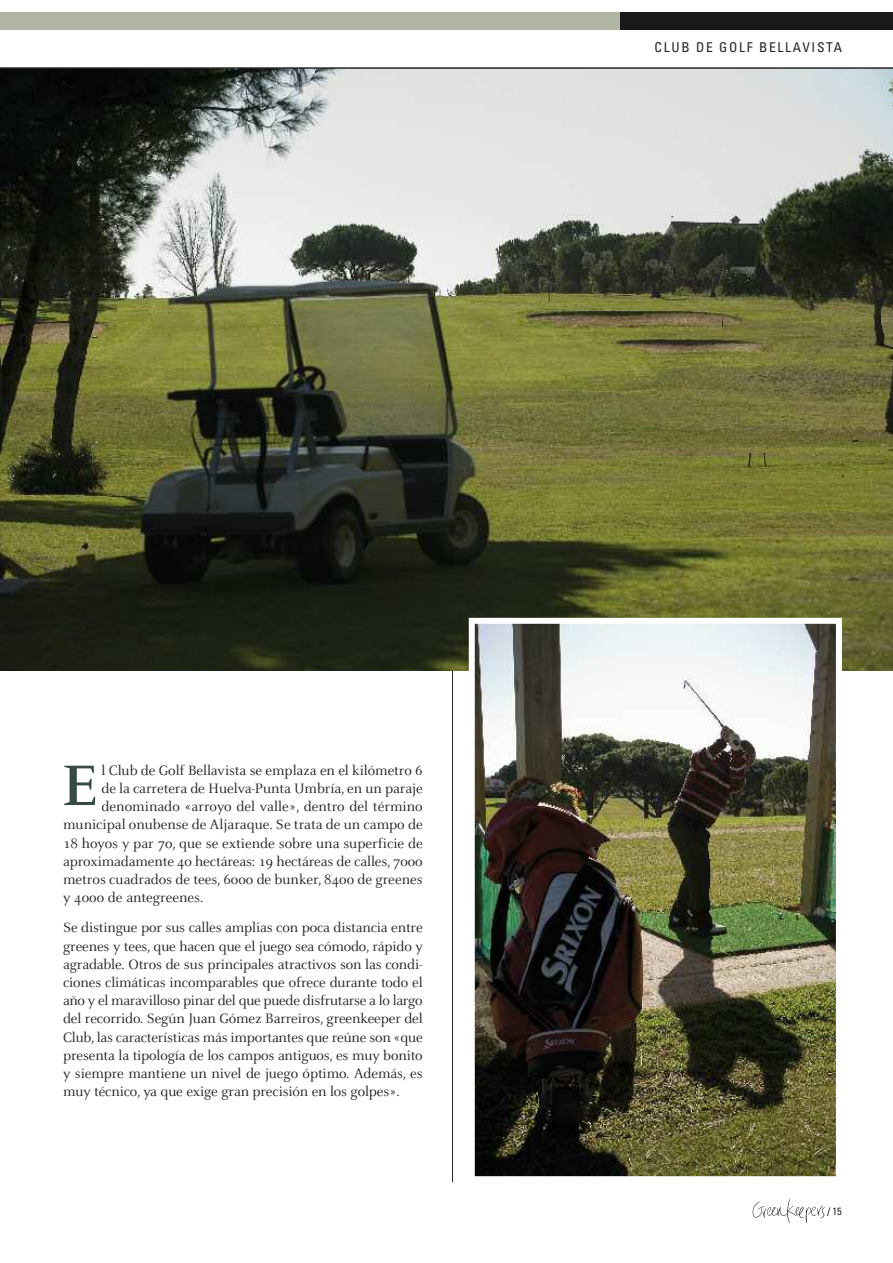
<style>
.page{position:relative;width:893px;height:1263px;background:#fff}
.page>*{position:absolute;margin:0;border:0;box-sizing:border-box;transform-origin:0 0}
.t1{font:700 63px "Celeste";color:#374a43}
.t2{font:15px/18.1px "Celeste";letter-spacing:-.005em;color:#272627;text-align:justify}
.t3{font:condensed 13.5px "Univers LT Std";letter-spacing:.125em;color:#272627}
.t4{font:condensed 10.5px "Univers LT Std";color:#272627}
.s1{color:#000}
</style>
<div class="page">
<hr style="left:452px;top:587px;width:1px;height:595px;background:#272627">
<img style="left:0;top:69px;width:892px;height:601px">
<img style="left:475px;top:625px;width:359px;height:550px">
<div style="left:468px;top:618px;width:373px;height:564px;border:6px solid #fff"></div>
<svg style="left:752px;top:1199px;width:72px;height:24px"></svg>
<div style="left:0;top:13px;width:892px;height:17px;background:#afb5a2"></div>
<div style="left:620px;top:13px;width:272px;height:17px;background:#1b1819"></div>
<hr style="left:0;top:67px;width:892px;height:2px;background:#272627">
<p class="t3" style="left:654px;top:43px;width:189px">CLUB DE GOLF BELLAVISTA</p>
<p class="t2" style="left:101px;top:760px;width:322px">l Club de Golf Bellavista se emplaza en el kilómetro 6</p>
<p class="t2" style="left:101px;top:779px;width:322px">de la carretera de Huelva-Punta Umbría, en un paraje</p>
<p class="t2" style="left:101px;top:797px;width:322px">denominado «arroyo del valle», dentro del término</p>
<p class="t2" style="left:63px;top:815px;width:361px">municipal onubense de Aljaraque. Se trata de un campo de</p>
<p class="t2" style="left:63px;top:833px;width:361px">18 hoyos y par 7o, que se extiende sobre una superficie de</p>
<p class="t2" style="left:63px;top:851px;width:361px">aproximadamente 4o hectáreas: 19 hectáreas de calles, 7ooo</p>
<p class="t2" style="left:63px;top:870px;width:361px">metros cuadrados de tees, 6ooo de bunker, 84oo de greenes</p>
<p class="t2" style="left:63px;top:888px;width:142px">y 4ooo de antegreenes.</p>
<p class="t2" style="left:63px;top:918px;width:361px">Se distingue por sus calles amplias con poca distancia entre greenes y tees, que hacen que el juego sea cómodo, rápido y agradable. Otros de sus principales atractivos son las condi&shy;ciones climáticas incomparables que ofrece durante todo el año y el maravilloso pinar del que puede disfrutarse a lo largo del recorrido. Según Juan Gómez Barreiros, greenkeeper del Club, las características más importantes que reúne son «que presenta la tipología de los campos antiguos, es muy bonito y siempre mantiene un nivel de juego óptimo. Además, es muy técnico, ya que exige gran precisión en los golpes».</p>
<p class="t1" style="left:61px;top:746px;width:39px">E</p>
<p class="t4" style="left:827px;top:1207px;width:16px"><span class="s1">/</span> 15</p>
</div>
